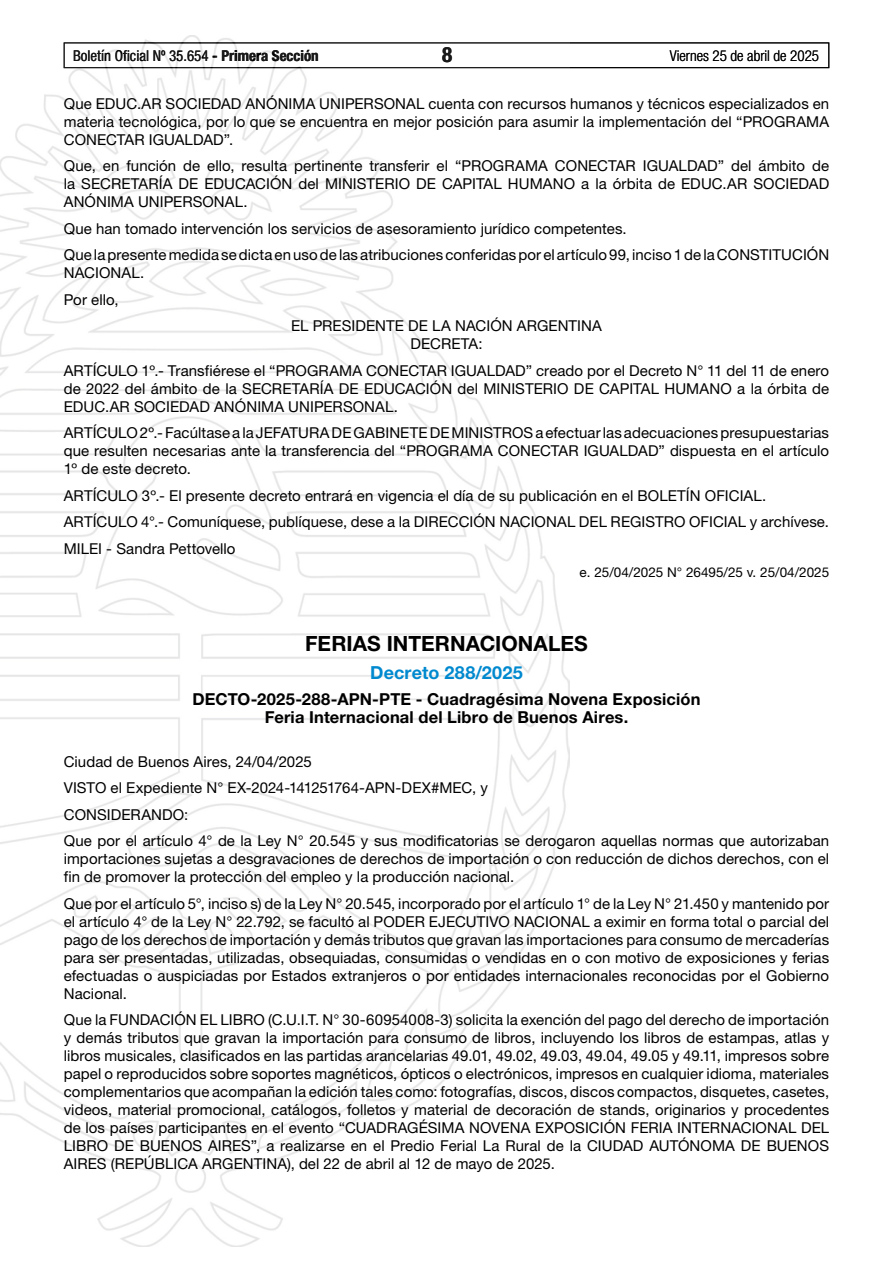
<style>
.page{position:relative;width:893px;height:1263px;background:#fff}
.page>*{position:absolute;margin:0;border:0;box-sizing:border-box;transform-origin:0 0}
.t1{font:700 21px "Helvetica Neue LT Std";color:#000}
.t2{font:700 condensed 21px "Helvetica Neue LT Std";color:#000}
.t3{font:700 18px "Helvetica Neue LT Std";letter-spacing:.01em;color:#0089cf}
.t4{font:700 16.5px/18px "Helvetica Neue LT Std";letter-spacing:.01em;color:#000;text-align:center}
.t5{font:15px/18px "Helvetica Neue LT Std";letter-spacing:.005em;color:#000;text-align:justify}
.t6{font:condensed 15px "Helvetica Neue LT Std";color:#000}
.t7{font:300 condensed 15px "Helvetica Neue LT Std";color:#000}
.t8{font:13.5px "Helvetica Neue LT Std";color:#000}
.s1{font-weight:700}
</style>
<div class="page">
<div style="left:64px;top:43px;width:765px;height:25px;border:1px solid #000"></div>
<img style="left:0;top:35px;width:569px;height:1211px">
<p class="t6" style="left:73px;top:47px;width:247px">Boletín Oficial Nº 35.654 <span class="s1">- Primera Sección</span></p>
<h1 class="t2" style="left:442px;top:42px;width:12px">8</h1>
<p class="t7" style="left:670px;top:47px;width:151px">Viernes 25 de abril de 2025</p>
<p class="t5" style="left:64px;top:94px;width:767px">Que EDUC.AR SOCIEDAD ANÓNIMA UNIPERSONAL cuenta con recursos humanos y técnicos especializados en materia tecnológica, por lo que se encuentra en mejor posición para asumir la implementación del “PROGRAMA CONECTAR IGUALDAD”.</p>
<p class="t5" style="left:64px;top:156px;width:767px">Que, en función de ello, resulta pertinente transferir el “PROGRAMA CONECTAR IGUALDAD” del ámbito de la SECRETARÍA DE EDUCACIÓN del MINISTERIO DE CAPITAL HUMANO a la órbita de EDUC.AR SOCIEDAD ANÓNIMA UNIPERSONAL.</p>
<p class="t5" style="left:64px;top:215px;width:767px;line-height:26.5px">Que han tomado intervención los servicios de asesoramiento jurídico competentes.<br>Que la presente medida se dicta en uso de las atribuciones conferidas por el artículo 99, inciso 1 de la CONSTITUCIÓN</p>
<p class="t5" style="left:64px;top:259px;width:82px;line-height:26.5px">NACIONAL.<br>Por ello,</p>
<p class="t5" style="left:291px;top:316px;width:312px;text-align:center">EL PRESIDENTE DE LA NACIÓN ARGENTINA<br>DECRETA:</p>
<p class="t5" style="left:64px;top:361px;width:767px">ARTÍCULO 1º.- Transfiérese el “PROGRAMA CONECTAR IGUALDAD” creado por el Decreto N° 11 del 11 de enero de 2022 del ámbito de la SECRETARÍA DE EDUCACIÓN del MINISTERIO DE CAPITAL HUMANO a la órbita de EDUC.AR SOCIEDAD ANÓNIMA UNIPERSONAL.</p>
<p class="t5" style="left:64px;top:424px;width:767px">ARTÍCULO 2º.- Facúltase a la JEFATURA DE GABINETE DE MINISTROS a efectuar las adecuaciones presupuestarias que resulten necesarias ante la transferencia del “PROGRAMA CONECTAR IGUALDAD” dispuesta en el artículo 1º de este decreto.</p>
<p class="t5" style="left:64px;top:482px;width:767px;line-height:26.5px;text-align:left">ARTÍCULO 3º.- El presente decreto entrará en vigencia el día de su publicación en el BOLETÍN OFICIAL.<br>ARTÍCULO 4°.- Comuníquese, publíquese, dese a la DIRECCIÓN NACIONAL DEL REGISTRO OFICIAL y archívese.<br>MILEI - Sandra Pettovello</p>
<p class="t8" style="left:580px;top:564px;width:251px">e. 25/04/2025 N° 26495/25 v. 25/04/2025</p>
<h1 class="t1" style="left:305px;top:630px;width:284px">FERIAS INTERNACIONALES</h1>
<p class="t3" style="left:370px;top:661px;width:154px">Decreto 288/2025</p>
<p class="t4" style="left:192px;top:690px;width:510px">DECTO-2025-288-APN-PTE - Cuadragésima Novena Exposición<br>Feria Internacional del Libro de Buenos Aires.</p>
<p class="t5" style="left:64px;top:748px;width:767px;line-height:26.5px;text-align:left">Ciudad de Buenos Aires, 24/04/2025<br>VISTO el Expediente N° EX-2024-141251764-APN-DEX#MEC, y<br>CONSIDERANDO:<br>Que por el artículo 4° de la Ley N° 20.545 y sus modificatorias se derogaron aquellas normas que autorizaban</p>
<p class="t5" style="left:64px;top:850px;width:767px">importaciones sujetas a desgravaciones de derechos de importación o con reducción de dichos derechos, con el fin de promover la protección del empleo y la producción nacional.</p>
<p class="t5" style="left:64px;top:894px;width:767px">Que por el artículo 5°, inciso s) de la Ley N° 20.545, incorporado por el artículo 1° de la Ley N° 21.450 y mantenido por el artículo 4° de la Ley N° 22.792, se facultó al PODER EJECUTIVO NACIONAL a eximir en forma total o parcial del pago de los derechos de importación y demás tributos que gravan las importaciones para consumo de mercaderías para ser presentadas, utilizadas, obsequiadas, consumidas o vendidas en o con motivo de exposiciones y ferias efectuadas o auspiciadas por Estados extranjeros o por entidades internacionales reconocidas por el Gobierno Nacional.</p>
<p class="t5" style="left:64px;top:1011px;width:767px">Que la FUNDACIÓN EL LIBRO (C.U.I.T. N° 30-60954008-3) solicita la exención del pago del derecho de importación y demás tributos que gravan la importación para consumo de libros, incluyendo los libros de estampas, atlas y libros musicales, clasificados en las partidas arancelarias 49.01, 49.02, 49.03, 49.04, 49.05 y 49.11, impresos sobre papel o reproducidos sobre soportes magnéticos, ópticos o electrónicos, impresos en cualquier idioma, materiales complementarios que acompañan la edición tales como: fotografías, discos, discos compactos, disquetes, casetes, videos, material promocional, catálogos, folletos y material de decoración de stands, originarios y procedentes de los países participantes en el evento “CUADRAGÉSIMA NOVENA EXPOSICIÓN FERIA INTERNACIONAL DEL LIBRO DE BUENOS AIRES”, a realizarse en el Predio Ferial La Rural de la CIUDAD AUTÓNOMA DE BUENOS AIRES (REPÚBLICA ARGENTINA), del 22 de abril al 12 de mayo de 2025.</p>
</div>
